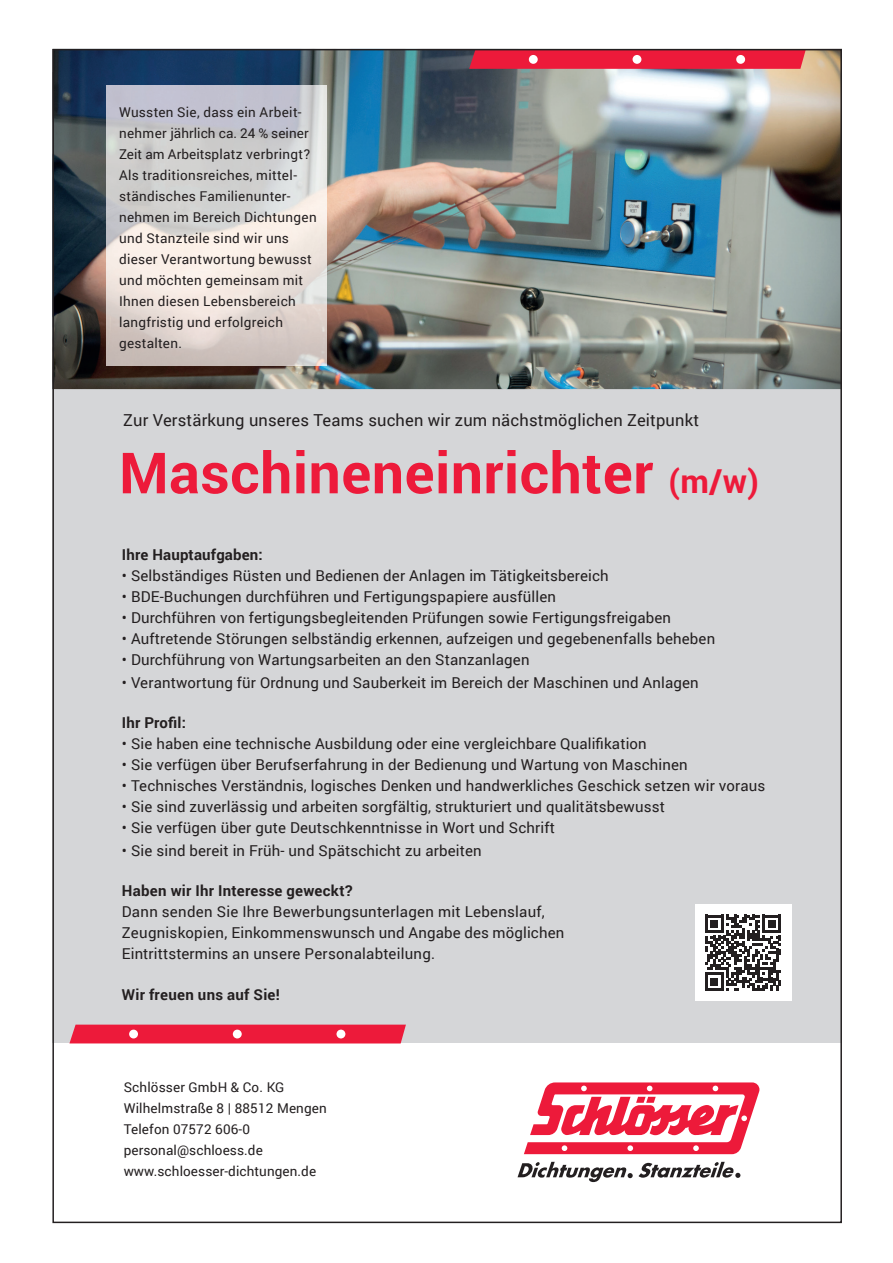
<style>
.page{position:relative;width:893px;height:1263px;background:#fff}
.page>*{position:absolute;margin:0;border:0;box-sizing:border-box;transform-origin:0 0}
.t1{font:700 56.85px "Roboto";letter-spacing:.01em;color:#ed1a3a}
.t2{font:16.5px "Roboto";letter-spacing:.01em;color:#231f20}
.t3{font:15px/21px "Roboto";letter-spacing:.01em;color:#231f20}
.t4{font:700 15px "Roboto";letter-spacing:.015em;color:#231f20}
.t5{font:13.5px/21px "Roboto";letter-spacing:.02em;color:#231f20}
.s1{font-size:33px}
</style>
<div class="page">
<div style="left:52px;top:72px;width:790px;height:970px;background:#d5d6d8"></div>
<img style="left:55px;top:52px;width:784px;height:337px">
<div style="left:69px;top:1025px;width:337px;height:18px;background:#ed1a3a"></div>
<svg style="left:469px;top:52px;width:337px;height:17px;background:#eb2442"></svg>
<img style="left:107px;top:86px;width:219px;height:279px">
<div style="left:694px;top:904px;width:97px;height:97px;background:#fff"></div>
<svg style="left:705px;top:915px;width:76px;height:76px"></svg>
<svg style="left:524px;top:1082px;width:235px;height:72px"></svg>
<svg style="left:518px;top:1162px;width:222px;height:20px"></svg>
<p class="t5" style="left:119px;top:101px;width:199px">Wussten Sie, dass ein Arbeit&shy;nehmer jährlich ca. 24 % seiner<br>Zeit am Arbeitsplatz verbringt?<br>Als traditionsreiches, mittel&shy;ständisches Familienunter&shy;nehmen im Bereich Dichtungen und Stanzteile sind wir uns dieser Verantwortung bewusst und möchten gemeinsam mit<br>Ihnen diesen Lebensbereich langfristig und erfolgreich gestalten.</p>
<p class="t2" style="left:123px;top:408px;width:577px">Zur Verstärkung unseres Teams suchen wir zum nächstmöglichen Zeitpunkt</p>
<h1 class="t1" style="left:119px;top:433px;width:641px">Maschineneinrichter <span class="s1">(m/w)</span></h1>
<p class="t4" style="left:122px;top:544px;width:142px">Ihre Hauptaufgaben:</p>
<p class="t3" style="left:122px;top:565px;width:488px">• Selbständiges Rüsten und Bedienen der Anlagen im Tätigkeitsbereich</p>
<p class="t3" style="left:122px;top:586px;width:436px">• BDE-Buchungen durchführen und Fertigungspapiere ausfüllen</p>
<p class="t3" style="left:122px;top:607px;width:551px">• Durchführen von fertigungsbegleitenden Prüfungen sowie Fertigungsfreigaben</p>
<p class="t3" style="left:122px;top:628px;width:595px">• Auftretende Störungen selbständig erkennen, aufzeigen und gegebenenfalls beheben</p>
<p class="t3" style="left:122px;top:649px;width:409px">• Durchführung von Wartungsarbeiten an den Stanzanlagen</p>
<p class="t3" style="left:122px;top:671px;width:578px">• Verantwortung für Ordnung und Sauberkeit im Bereich der Maschinen und Anlagen</p>
<p class="t4" style="left:122px;top:712px;width:66px">Ihr Profil:</p>
<p class="t3" style="left:122px;top:733px;width:526px">• Sie haben eine technische Ausbildung oder eine vergleichbare Qualifikation</p>
<p class="t3" style="left:122px;top:754px;width:567px">• Sie verfügen über Berufserfahrung in der Bedienung und Wartung von Maschinen</p>
<p class="t3" style="left:122px;top:775px;width:645px">• Technisches Verständnis, logisches Denken und handwerkliches Geschick setzen wir voraus</p>
<p class="t3" style="left:122px;top:796px;width:544px">• Sie sind zuverlässig und arbeiten sorgfältig, strukturiert und qualitätsbewusst</p>
<p class="t3" style="left:122px;top:817px;width:434px">• Sie verfügen über gute Deutschkenntnisse in Wort und Schrift</p>
<p class="t3" style="left:122px;top:839px;width:361px">• Sie sind bereit in Früh- und Spätschicht zu arbeiten</p>
<p class="t4" style="left:122px;top:880px;width:232px">Haben wir Ihr Interesse geweckt?</p>
<p class="t3" style="left:122px;top:901px;width:444px">Dann senden Sie Ihre Bewerbungsunterlagen mit Lebenslauf,<br>Zeugniskopien, Einkommenswunsch und Angabe des möglichen<br>Eintrittstermins an unsere Personalabteilung.</p>
<p class="t4" style="left:122px;top:984px;width:160px">Wir freuen uns auf Sie!</p>
<p class="t5" style="left:124px;top:1076px;width:205px">Schlösser GmbH &amp; Co. KG<br>Wilhelmstraße 8 | 88512 Mengen<br>Telefon 07572 606-0 personal@schloess.de www.schloesser-dichtungen.de</p>
</div>
